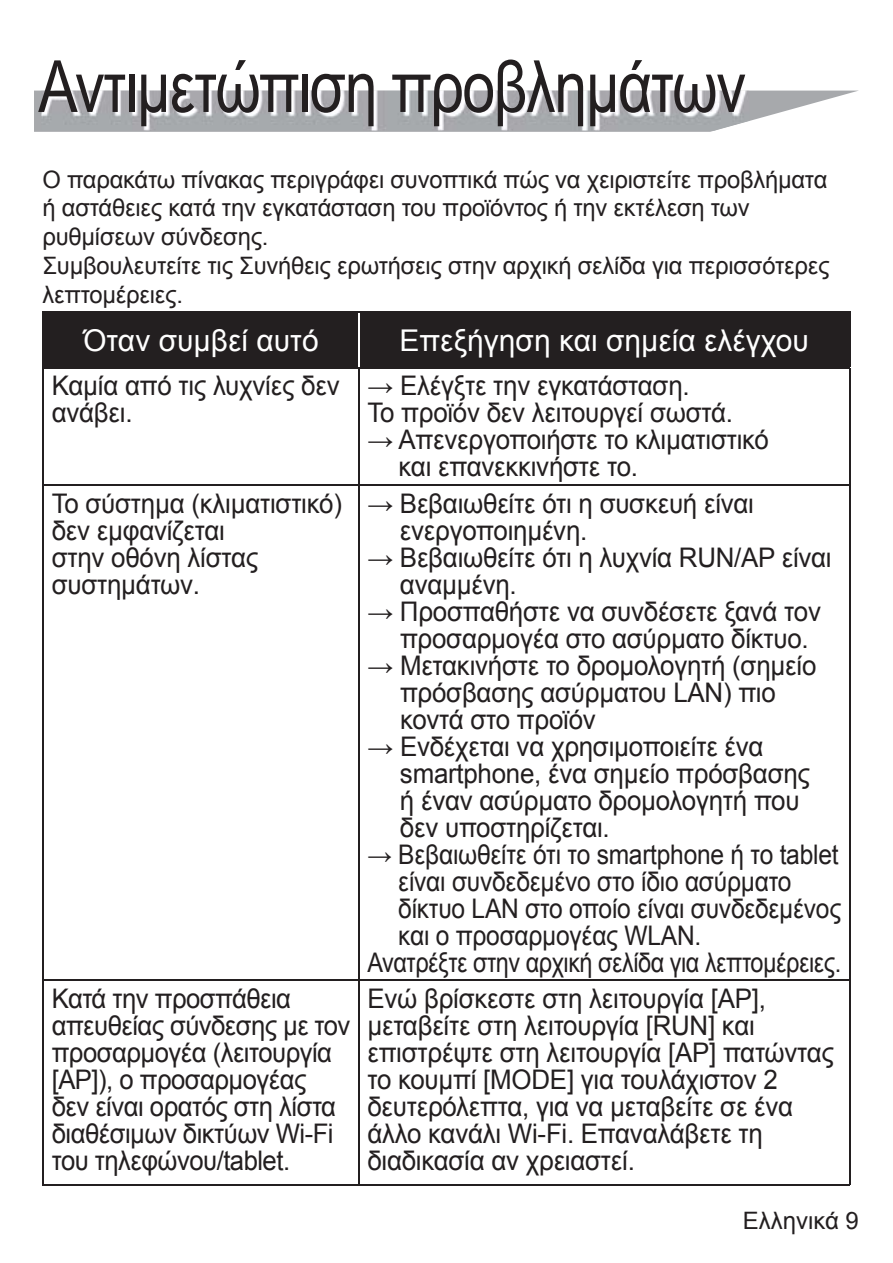
<style>
.page{position:relative;width:893px;height:1263px;background:#fff}
.page>*{position:absolute;margin:0;border:0;box-sizing:border-box;transform-origin:0 0}
.t1{font:72px "Arial";letter-spacing:-.025em;color:#231f20;scale:.82 1}
.t2{font:30px "Arial";color:#fff}
.t3{font:27px/27px "Arial";letter-spacing:-.01em;color:#231f20;scale:.96 1}
.t4{font:27px/27px "Arial";letter-spacing:-.01em;color:#231f20;scale:.95 1}
.t5{font:27px "Arial";letter-spacing:-.01em;color:#231f20;scale:.91 1}
.t6{font:27px "Arial";letter-spacing:-.01em;color:#231f20;scale:.87 1}
.t7{font:24px/28.8px "Arial";letter-spacing:-.01em;color:#231f20}
</style>
<div class="page">
<svg style="left:34px;top:91px;width:823px;height:41px"></svg>
<div style="left:44px;top:313px;width:805px;height:54px;background:#231f20"></div>
<hr style="left:43px;top:368px;width:1px;height:116px;background:#231f20">
<hr style="left:358px;top:368px;width:2px;height:116px;background:#231f20">
<hr style="left:849px;top:368px;width:1px;height:116px;background:#231f20">
<hr style="left:43px;top:484px;width:316px;height:2px;background:#231f20">
<hr style="left:43px;top:486px;width:1px;height:493px;background:#231f20">
<hr style="left:359px;top:484px;width:491px;height:2px;background:#231f20">
<hr style="left:358px;top:486px;width:2px;height:493px;background:#231f20">
<hr style="left:849px;top:486px;width:1px;height:493px;background:#231f20">
<hr style="left:43px;top:979px;width:316px;height:2px;background:#231f20">
<hr style="left:43px;top:981px;width:1px;height:203px;background:#231f20">
<hr style="left:359px;top:979px;width:491px;height:2px;background:#231f20">
<hr style="left:358px;top:981px;width:2px;height:203px;background:#231f20">
<hr style="left:849px;top:981px;width:1px;height:203px;background:#231f20">
<hr style="left:43px;top:1184px;width:807px;height:2px;background:#231f20">
<hr style="left:43px;top:311px;width:316px;height:2px;background:#231f20">
<hr style="left:43px;top:313px;width:1px;height:54px;background:#231f20">
<hr style="left:359px;top:311px;width:491px;height:2px;background:#231f20">
<hr style="left:849px;top:313px;width:1px;height:54px;background:#231f20">
<hr style="left:43px;top:367px;width:807px;height:1px;background:#231f20">
<hr style="left:358px;top:313px;width:2px;height:54px;background:#fff">
<img style="left:41px;top:90px;width:708px;height:1px">
<img style="left:41px;top:91px;width:708px;height:40px">
<h1 class="t1" style="left:38px;top:47px;width:864px">Αντιμετώπιση προβλημάτων</h1>
<p class="t7" style="left:43px;top:165px;width:789px">Ο παρακάτω πίνακας περιγράφει συνοπτικά πώς να χειριστείτε προβλήματα ή αστάθειες κατά την εγκατάσταση του προϊόντος ή την εκτέλεση των ρυθμίσεων σύνδεσης.<br>Συμβουλευτείτε τις Συνήθεις ερωτήσεις στην αρχική σελίδα για περισσότερες λεπτομέρειες.</p>
<p class="t2" style="left:83px;top:323px;width:237px">Όταν συμβεί αυτό</p>
<p class="t2" style="left:400px;top:323px;width:411px">Επεξήγηση και σημεία ελέγχου</p>
<p class="t3" style="left:52px;top:372px;width:301px">Καμία από τις λυχνίες δεν ανάβει.</p>
<p class="t3" style="left:367px;top:372px;width:382px">→ Ελέγξτε την εγκατάσταση.<br>Το προϊόν δεν λειτουργεί σωστά.</p>
<p class="t3" style="left:399px;top:426px;width:387px;text-indent:-31px">→ Απενεργοποιήστε το κλιματιστικό και επανεκκινήστε το.</p>
<p class="t3" style="left:52px;top:490px;width:304px">Το σύστημα (κλιματιστικό) δεν εμφανίζεται<br>στην οθόνη λίστας συστημάτων.</p>
<p class="t3" style="left:400px;top:490px;width:370px;text-indent:-33px">→ Βεβαιωθείτε ότι η συσκευή είναι ενεργοποιημένη.</p>
<p class="t3" style="left:400px;top:544px;width:451px;text-indent:-33px">→ Βεβαιωθείτε ότι η λυχνία RUN/AP είναι αναμμένη.</p>
<p class="t3" style="left:400px;top:598px;width:440px;text-indent:-33px">→ Προσπαθήστε να συνδέσετε ξανά τον προσαρμογέα στο ασύρματο δίκτυο.</p>
<p class="t3" style="left:400px;top:652px;width:435px;text-indent:-33px">→ Μετακινήστε το δρομολογητή (σημείο πρόσβασης ασύρματου LAN) πιο κοντά στο προϊόν</p>
<p class="t3" style="left:400px;top:733px;width:429px;text-indent:-33px">→ Ενδέχεται να χρησιμοποιείτε ένα smartphone, ένα σημείο πρόσβασης ή έναν ασύρματο δρομολογητή που δεν υποστηρίζεται.</p>
<p class="t5" style="left:367px;top:839px;width:519px">→ Βεβαιωθείτε ότι το smartphone ή το tablet</p>
<p class="t5" style="left:398px;top:866px;width:433px">είναι συνδεδεμένο στο ίδιο ασύρματο</p>
<p class="t5" style="left:398px;top:893px;width:488px">δίκτυο LAN στο οποίο είναι συνδεδεμένος</p>
<p class="t5" style="left:398px;top:920px;width:334px">και ο προσαρμογέας WLAN.</p>
<p class="t6" style="left:367px;top:947px;width:546px">Ανατρέξτε στην αρχική σελίδα για λεπτομέρειες.</p>
<p class="t4" style="left:52px;top:985px;width:316px">Κατά την προσπάθεια απευθείας σύνδεσης με τον προσαρμογέα (λειτουργία [AP]), ο προσαρμογέας δεν είναι ορατός στη λίστα διαθέσιμων δικτύων Wi-Fi του τηλεφώνου/tablet.</p>
<p class="t3" style="left:367px;top:985px;width:488px">Ενώ βρίσκεστε στη λειτουργία [AP], μεταβείτε στη λειτουργία [RUN] και επιστρέψτε στη λειτουργία [AP] πατώντας το κουμπί [MODE] για τουλάχιστον 2 δευτερόλεπτα, για να μεταβείτε σε ένα άλλο κανάλι Wi-Fi. Επαναλάβετε τη διαδικασία αν χρειαστεί.</p>
<p class="t7" style="left:743px;top:1206px;width:118px">Ελληνικά 9</p>
</div>
